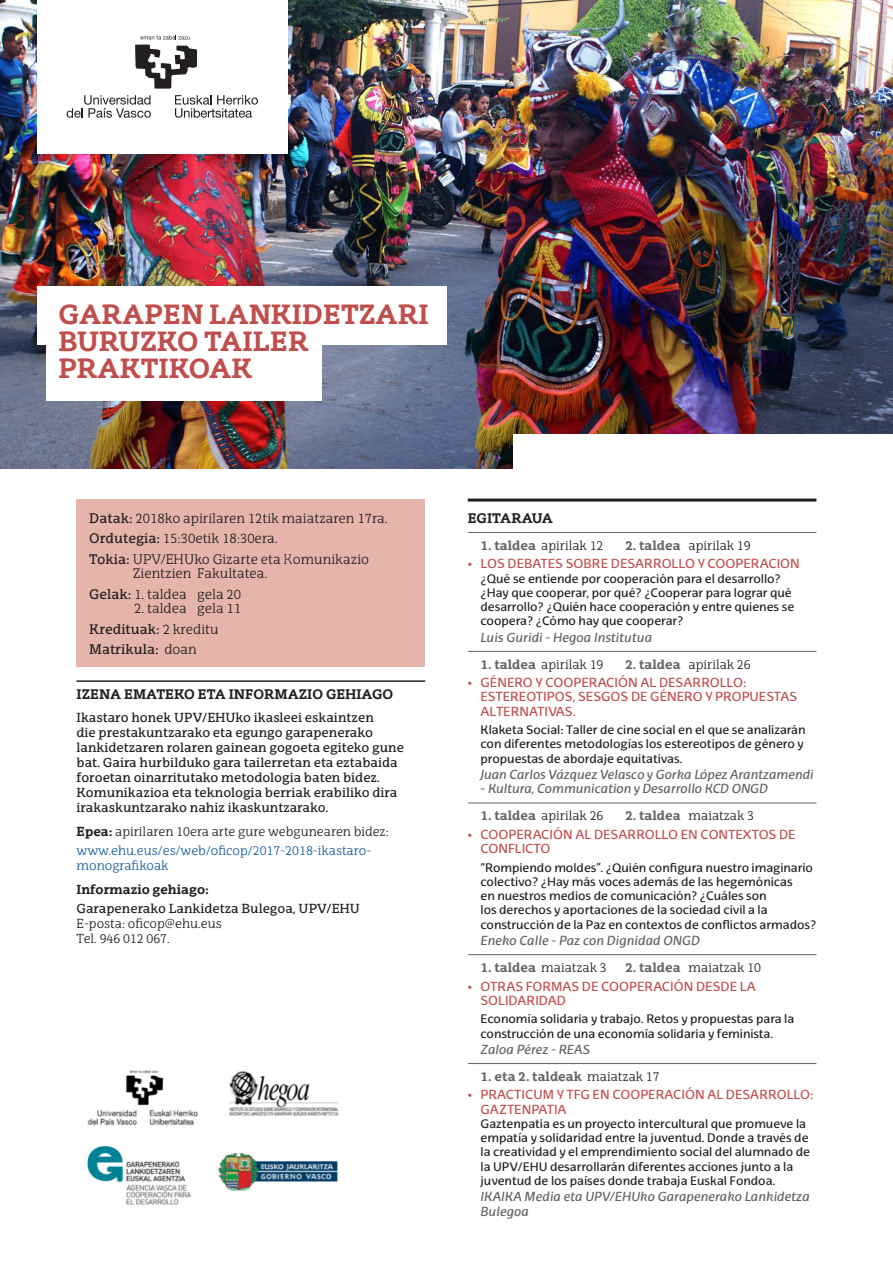
<style>
.page{position:relative;width:893px;height:1263px;background:#fff}
.page>*{position:absolute;margin:0;border:0;box-sizing:border-box;transform-origin:0 0}
.t1{font:700 27px/27px "EHU Serif";color:#c04e4d}
.DATOS-DATUAK{font:300 13.5px/14.2px "EHU Serif";color:#231f20}
.PROMAGA_EGITARAUA_TI{font:700 13.5px "EHU Serif";color:#231f20}
.DATOS-DATUAK-2{font:13.5px "EHU Serif";color:#231f20}
.DATOS_INFORMACION{font:12.75px/15px "EHU Serif";color:#231f20}
.DATOS_PROGRAMA{font:12.75px/14.2px "EHU Sans";color:#c04d4d}
.DATOS_PROGRAMA-2{font:italic 12.75px/14.2px "EHU Sans";color:#636366}
.FECHA{font:300 12.75px "EHU Serif";color:#231f20}
.DATOS_INFORMACION-2{font:300 12.75px/15px "EHU Serif";color:#175d9e}
.DATOS_INFORMACION-3{font:300 12.75px "EHU Serif";color:#231f20}
.Predeterminado{font:12.75px "EHU Serif";color:#231f20}
.Predeterminado-2{font:300 12.75px "EHU Serif";color:#231f20}
.FECHA-2{font:700 12.75px "EHU Serif";color:#636366}
.Predeterminado-3{font:700 12.75px "EHU Serif";color:#231f20}
.DATOS_PROGRAMA-3{font:12px/14.2px "EHU Sans";color:#231f20}
.s1{font-weight:400}
.s2{font-weight:300}
.s3{font-weight:700}
.s4{font-weight:700;color:#636366}
.s5{font-weight:300;color:#231f20}
</style>
<div class="page">
<img style="left:0;top:0;width:893px;height:468px">
<div style="left:47px;top:306px;width:275px;height:95px;background:#fff"></div>
<div style="left:37px;top:286px;width:409px;height:59px;background:#fff"></div>
<div style="left:513px;top:434px;width:380px;height:66px;background:#fff"></div>
<hr style="left:77px;top:680px;width:348px;height:2px;background:#231f20">
<hr style="left:468px;top:498px;width:348px;height:3px;background:#231f20">
<hr style="left:468px;top:532px;width:348px;height:1px;background:#636366">
<hr style="left:468px;top:651px;width:348px;height:1px;background:#636366">
<hr style="left:468px;top:803px;width:348px;height:1px;background:#636366">
<hr style="left:468px;top:954px;width:348px;height:1px;background:#636366">
<hr style="left:468px;top:1063px;width:348px;height:1px;background:#636366">
<div style="left:37px;top:0;width:251px;height:153px;background:#fff"></div>
<svg style="left:67px;top:95px;width:84px;height:23px"></svg>
<svg style="left:175px;top:95px;width:83px;height:23px"></svg>
<svg style="left:135px;top:35px;width:62px;height:54px"></svg>
<div style="left:77px;top:500px;width:348px;height:167px;background:#e5b5ab"></div>
<img style="left:87px;top:1070px;width:252px;height:56px">
<img style="left:88px;top:1146px;width:250px;height:59px">
<p class="t1" style="left:58px;top:300px;width:372px">GARAPEN LANKIDETZARI<br>BURUZKO TAILER<br>PRAKTIKOAK</p>
<p class="DATOS-DATUAK" style="left:89px;top:511px;width:300px"><span class="s1">Datak:</span> 2018ko apirilaren 12tik maiatzaren 17ra.</p>
<p class="DATOS-DATUAK" style="left:89px;top:531px;width:190px"><span class="s1">Ordutegia:</span> 15:30etik 18:30era.</p>
<p class="DATOS-DATUAK" style="left:133px;top:552px;width:238px;text-indent:-43px"><span class="s1">Tokia:</span> UPV/EHUko Gizarte eta Komunikazio<br>Zientzien Fakultatea.</p>
<p class="DATOS-DATUAK" style="left:89px;top:587px;width:153px"><span class="s1">Gelak:</span> 1. taldea gela 20</p>
<p class="DATOS-DATUAK" style="left:134px;top:601px;width:109px">2. taldea gela 11</p>
<p class="DATOS-DATUAK-2" style="left:89px;top:621px;width:131px">Kredituak: <span class="s2">2 kreditu</span></p>
<p class="DATOS-DATUAK-2" style="left:89px;top:641px;width:109px">Matrikula: <span class="s2">doan</span></p>
<p class="PROMAGA_EGITARAUA_TI" style="left:77px;top:685px;width:318px">IZENA EMATEKO ETA INFORMAZIO GEHIAGO</p>
<p class="DATOS_INFORMACION" style="left:77px;top:710px;width:329px">Ikastaro honek UPV/EHUko ikasleei eskaintzen<br>die prestakuntzarako eta egungo garapenerako lankidetzaren rolaren gainean gogoeta egiteko gune bat. Gaira hurbilduko gara tailerretan eta eztabaida foroetan oinarritutako metodologia baten bidez.<br>Komunikazioa eta teknologia berriak erabiliko dira irakaskuntzarako nahiz ikaskuntzarako.</p>
<p class="DATOS_INFORMACION-3" style="left:77px;top:824px;width:314px"><span class="s3">Epea:</span> apirilaren 10era arte gure webgunearen bidez:</p>
<p class="DATOS_INFORMACION-2" style="left:77px;top:843px;width:296px">www.ehu.eus/es/web/oficop/2017-2018-ikastaro&shy;monografikoak</p>
<p class="Predeterminado-3" style="left:77px;top:881px;width:134px">Informazio gehiago:</p>
<p class="Predeterminado" style="left:77px;top:901px;width:285px">Garapenerako Lankidetza Bulegoa, UPV/EHU</p>
<p class="Predeterminado-2" style="left:77px;top:916px;width:147px">E-posta: oficop@ehu.eus</p>
<p class="Predeterminado-2" style="left:77px;top:931px;width:95px">Tel. 946 012 067.</p>
<p class="PROMAGA_EGITARAUA_TI" style="left:468px;top:509px;width:87px">EGITARAUA</p>
<p class="FECHA" style="left:480px;top:538px;width:124px"><span class="s4">1. taldea</span> apirilak 12</p>
<p class="FECHA" style="left:625px;top:538px;width:127px"><span class="s4">2. taldea</span> apirilak 19</p>
<p class="DATOS_PROGRAMA" style="left:468px;top:556px;width:334px">• LOS DEBATES SOBRE DESARROLLO Y COOPERACION</p>
<p class="DATOS_PROGRAMA-3" style="left:480px;top:571px;width:315px">¿Qué se entiende por cooperación para el desarrollo? ¿Hay que cooperar, por qué? ¿Cooperar para lograr qué desarrollo? ¿Quién hace cooperación y entre quienes se coopera? ¿Cómo hay que cooperar?</p>
<p class="DATOS_PROGRAMA-2" style="left:480px;top:630px;width:173px">Luis Guridi - Hegoa Institutua</p>
<p class="FECHA" style="left:480px;top:656px;width:124px"><span class="s4">1. taldea</span> apirilak 19</p>
<p class="FECHA" style="left:625px;top:656px;width:127px"><span class="s4">2. taldea</span> apirilak 26</p>
<p class="DATOS_PROGRAMA" style="left:480px;top:675px;width:318px;text-indent:-13px">• GÉNERO Y COOPERACIÓN AL DESARROLLO:<br>ESTEREOTIPOS, SESGOS DE GÉNERO Y PROPUESTAS<br>ALTERNATIVAS.</p>
<p class="DATOS_PROGRAMA-3" style="left:480px;top:723px;width:327px">Klaketa Social: Taller de cine social en el que se analizarán con diferentes metodologías los estereotipos de género y propuestas de abordaje equitativas.</p>
<p class="DATOS_PROGRAMA-2" style="left:480px;top:767px;width:335px">Juan Carlos Vázquez Velasco y Gorka López Arantzamendi</p>
<p class="DATOS_PROGRAMA-2" style="left:480px;top:782px;width:289px">- Kultura, Communication y Desarrollo KCD ONGD</p>
<p class="FECHA" style="left:480px;top:808px;width:124px"><span class="s4">1. taldea</span> apirilak 26</p>
<p class="FECHA" style="left:625px;top:808px;width:130px"><span class="s4">2. taldea</span> maiatzak 3</p>
<p class="DATOS_PROGRAMA" style="left:480px;top:827px;width:317px;text-indent:-13px">• COOPERACIÓN AL DESARROLLO EN CONTEXTOS DE<br>CONFLICTO</p>
<p class="DATOS_PROGRAMA-3" style="left:480px;top:860px;width:337px">“Rompiendo moldes”. ¿Quién configura nuestro imaginario colectivo? ¿Hay más voces además de las hegemónicas<br>en nuestros medios de comunicación? ¿Cuáles son<br>los derechos y aportaciones de la sociedad civil a la construcción de la Paz en contextos de conflictos armados?</p>
<p class="DATOS_PROGRAMA-2" style="left:480px;top:933px;width:221px">Eneko Calle - Paz con Dignidad ONGD</p>
<p class="FECHA" style="left:480px;top:960px;width:128px"><span class="s4">1. taldea</span> maiatzak 3</p>
<p class="FECHA" style="left:625px;top:960px;width:137px"><span class="s4">2. taldea</span> maiatzak 10</p>
<p class="DATOS_PROGRAMA" style="left:480px;top:979px;width:277px;text-indent:-13px">• OTRAS FORMAS DE COOPERACIÓN DESDE LA<br>SOLIDARIDAD</p>
<p class="DATOS_PROGRAMA-3" style="left:480px;top:1012px;width:315px">Economía solidaria y trabajo. Retos y propuestas para la construcción de una economía solidaria y feminista.</p>
<p class="DATOS_PROGRAMA-2" style="left:480px;top:1042px;width:111px">Zaloa Pérez - REAS</p>
<p class="FECHA-2" style="left:480px;top:1068px;width:181px">1. eta 2. taldeak <span class="s5">maiatzak 17</span></p>
<p class="DATOS_PROGRAMA" style="left:480px;top:1088px;width:334px;text-indent:-13px">• PRACTICUM Y TFG EN COOPERACIÓN AL DESARROLLO:<br>GAZTENPATIA</p>
<p class="DATOS_PROGRAMA-3" style="left:480px;top:1116px;width:331px">Gaztenpatia es un proyecto intercultural que promueve la empatía y solidaridad entre la juventud. Donde a través de la creatividad y el emprendimiento social del alumnado de la UPV/EHU desarrollarán diferentes acciones junto a la juventud de los países donde trabaja Euskal Fondoa.</p>
<p class="DATOS_PROGRAMA-2" style="left:480px;top:1189px;width:331px">IKAIKA Media eta UPV/EHUko Garapenerako Lankidetza<br>Bulegoa</p>
</div>
